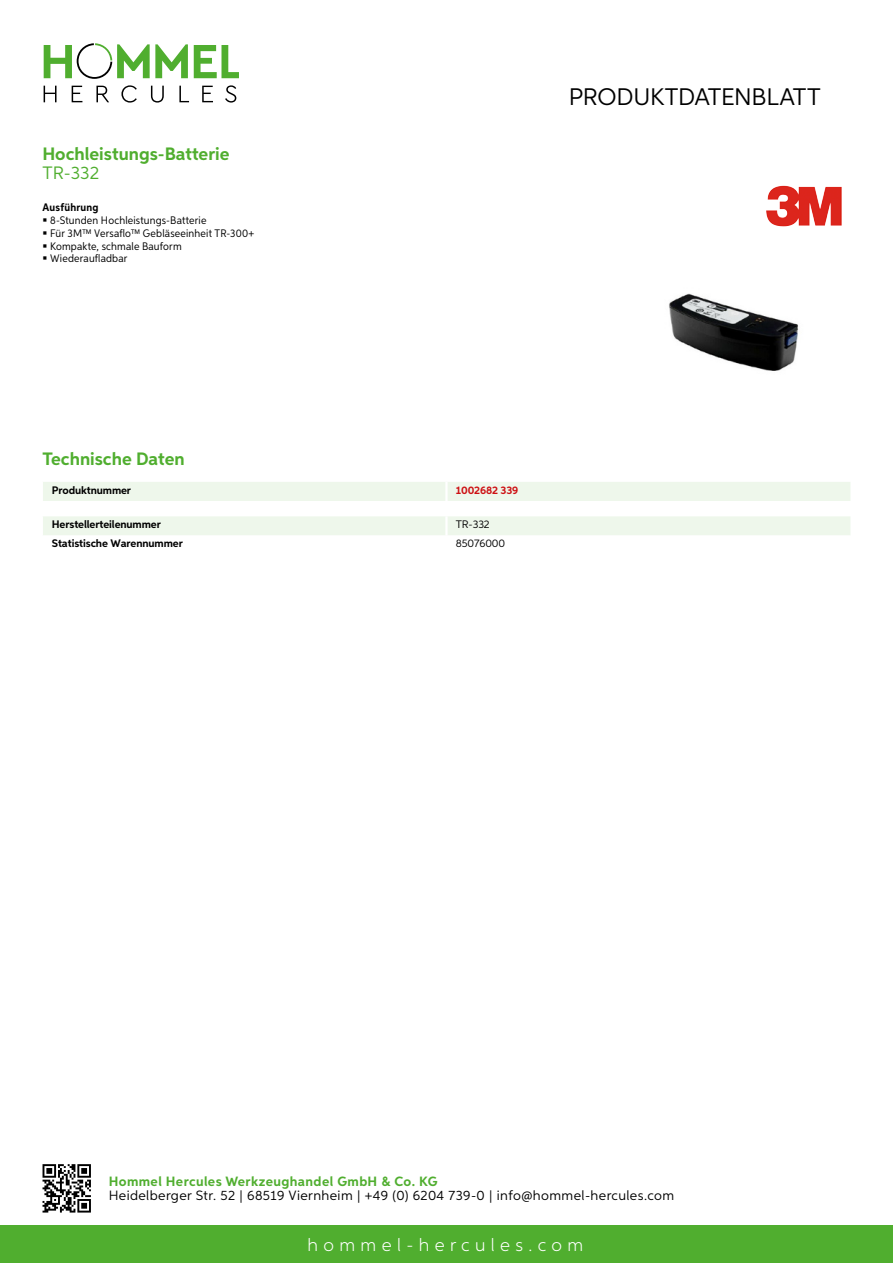
<style>
.page{position:relative;width:893px;height:1263px;background:#fff}
.page>*{position:absolute;margin:0;border:0;box-sizing:border-box;transform-origin:0 0}
.t1{font:24px "Aspira";letter-spacing:-.01em;color:#000}
.t2{font:700 18px "Aspira";color:#50ae2f}
.t3{font:300 18px "Aspira";letter-spacing:.3em;color:#fff}
.t4{font:18px "Aspira";color:#50ae2f}
.t5{font:13.5px "Aspira";letter-spacing:.03em;color:#000}
.t6{font:700 13.5px "Aspira";letter-spacing:.03em;color:#50ae2f}
.t7{font:10.95px/12.8px "Aspira Nar";letter-spacing:.015em;color:#000}
.t8{font:700 10.95px "Aspira";letter-spacing:-.01em;color:#000}
.t9{font:10.95px "Aspira";letter-spacing:-.01em;color:#000}
.t10{font:700 10.95px "Aspira";letter-spacing:-.01em;color:#cd1013}
.t11{font:700 10.95px "Aspira Nar";letter-spacing:.02em;color:#000}
</style>
<div class="page">
<div style="left:0;top:1226px;width:893px;height:37px;background:#50ae2f"></div>
<svg style="left:43px;top:1164px;width:48px;height:48px"></svg>
<svg style="left:194px;top:45px;width:45px;height:33px"></svg>
<svg style="left:44px;top:43px;width:144px;height:36px"></svg>
<svg style="left:44px;top:86px;width:13px;height:16px"></svg>
<svg style="left:72px;top:86px;width:10px;height:16px"></svg>
<svg style="left:96px;top:86px;width:13px;height:16px"></svg>
<svg style="left:121px;top:85px;width:16px;height:18px"></svg>
<svg style="left:151px;top:86px;width:13px;height:17px"></svg>
<svg style="left:179px;top:86px;width:10px;height:16px"></svg>
<svg style="left:202px;top:86px;width:11px;height:16px"></svg>
<svg style="left:225px;top:85px;width:11px;height:18px"></svg>
<div style="left:43px;top:482px;width:807px;height:19px;background:#eef7eb"></div>
<hr style="left:445px;top:482px;width:3px;height:19px;background:#fff">
<div style="left:43px;top:516px;width:807px;height:19px;background:#eef7eb"></div>
<img style="left:669px;top:293px;width:130px;height:78px">
<img style="left:767px;top:186px;width:21px;height:15px">
<h2 class="t2" style="left:43px;top:142px;width:188px">Hochleistungs-Batterie</h2>
<h2 class="t4" style="left:43px;top:162px;width:58px">TR-332</h2>
<p class="t11" style="left:43px;top:201px;width:58px">Ausführung</p>
<p class="t7" style="left:50px;top:214px;width:205px">8-Stunden Hochleistungs-Batterie<br>Für 3M™ Versaflo™ Gebläseeinheit TR-300+<br>Kompakte, schmale Bauform<br>Wiederaufladbar</p>
<h1 class="t1" style="left:569px;top:82px;width:253px">Produktdatenblatt</h1>
<h2 class="t2" style="left:43px;top:448px;width:144px">Technische Daten</h2>
<p class="t8" style="left:52px;top:483px;width:81px">Produktnummer</p>
<p class="t10" style="left:456px;top:483px;width:64px">1002682 339</p>
<p class="t8" style="left:52px;top:518px;width:111px">Herstellerteilenummer</p>
<p class="t9" style="left:456px;top:518px;width:35px">TR-332</p>
<p class="t8" style="left:52px;top:537px;width:132px">Statistische Warennummer</p>
<p class="t9" style="left:456px;top:537px;width:51px">85076000</p>
<p class="t6" style="left:109px;top:1172px;width:330px">Hommel Hercules Werkzeughandel GmbH &amp; Co. KG</p>
<p class="t5" style="left:109px;top:1187px;width:567px">Heidelberger Str. 52 | 68519 Viernheim | +49 (0) 6204 739-0 | info@hommel-hercules.com</p>
<h2 class="t3" style="left:307px;top:1234px;width:277px">hommel-hercules.com</h2>
</div>
